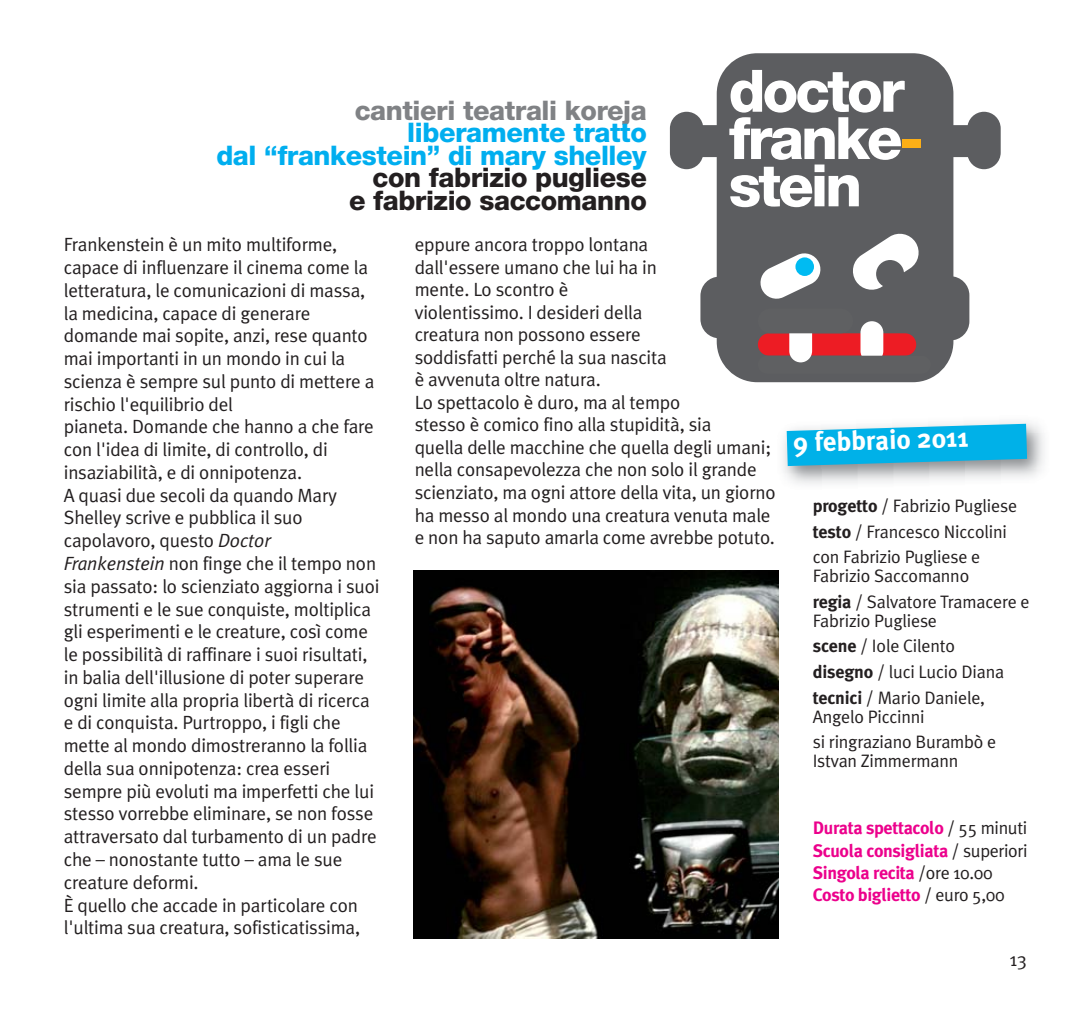
<style>
.page{position:relative;width:1091px;height:1015px;background:#fff}
.page>*{position:absolute;margin:0;border:0;box-sizing:border-box;transform-origin:0 0}
.t1{font:800 58.5px/47.2px "Helvetica Neue";letter-spacing:-.05em;color:#fff}
.t2{font:800 27px/22.5px "Helvetica Neue";letter-spacing:-.015em;color:#00aeef;text-align:right}
.t3{font:800 27px/22.5px "Helvetica Neue";letter-spacing:-.015em;color:#231f20;text-align:right}
.t4{font:800 27px "Helvetica Neue";letter-spacing:-.015em;color:#808285}
.t5{font:700 27px "Meta Plus";color:#fff}
.t6{font:19.12px/22.7px "Meta Plus Normal";letter-spacing:-.01em;color:#231f20}
.t7{font:18px/25.4px "Meta Plus Normal";letter-spacing:-.01em;color:#231f20}
.t8{font:700 18px/22.3px "Meta Plus";letter-spacing:-.02em;color:#ec008c}
.s1{font-style:italic}
.s2{font-family:"Meta Plus";font-weight:700}
.s3{font-family:"Meta Plus Normal";font-weight:400;color:#231f20}
</style>
<div class="page">
<svg style="left:786px;top:423px;width:241px;height:43px;background:#27b7e3"></svg>
<img style="left:413px;top:570px;width:365px;height:368px">
<div style="left:716px;top:53px;width:237px;height:329px;background:#5c5d60;border-radius:40px"></div>
<div style="left:925px;top:276px;width:44px;height:64px;background:#5c5d60;border-radius:19px"></div>
<div style="left:700px;top:276px;width:71px;height:62px;background:#5c5d60;border-radius:19px"></div>
<svg style="left:760px;top:253px;width:61px;height:46px"></svg>
<svg style="left:853px;top:233px;width:66px;height:57px"></svg>
<div style="left:682px;top:125px;width:63px;height:32px;background:#5c5d60;border-radius:16px"></div>
<div style="left:670px;top:112px;width:33px;height:57px;background:#5c5d60;border-radius:17px"></div>
<div style="left:934px;top:125px;width:63px;height:32px;background:#5c5d60;border-radius:16px"></div>
<div style="left:967px;top:112px;width:33px;height:57px;background:#5c5d60;border-radius:17px"></div>
<div style="left:758px;top:333px;width:158px;height:22px;background:#ed1c24;border-radius:11px"></div>
<div style="left:795px;top:257px;width:19px;height:19px;background:#00bbf2;border-radius:50%"></div>
<div style="left:876px;top:260px;width:28px;height:28px;background:#5c5d60;border-radius:50%"></div>
<div style="left:860px;top:321px;width:23px;height:41px;background:#fff;border-radius:11px"></div>
<div style="left:758px;top:355px;width:173px;height:18px;background:#5f6062;border-radius:9px"></div>
<div style="left:789px;top:321px;width:23px;height:41px;background:#fff;border-radius:11px"></div>
<div style="left:758px;top:308px;width:95px;height:25px;background:#5f6062;border-radius:12px"></div>
<h2 class="t4" style="left:355px;top:100px;width:294px">cantieri teatrali koreja</h2>
<h2 class="t2" style="left:216px;top:123px;width:432px">liberamente tratto<br>dal “frankestein” di mary shelley</h2>
<h2 class="t3" style="left:349px;top:168px;width:299px">con fabrizio pugliese<br>e fabrizio saccomanno</h2>
<h1 class="t1" style="left:728px;top:72px;width:196px">doctor franke&shy;stein</h1>
<p class="t6" style="left:64px;top:234px;width:317px">Frankenstein è un mito multiforme, capace di influenzare il cinema come la letteratura, le comunicazioni di massa, la medicina, capace di generare domande mai sopite, anzi, rese quanto mai importanti in un mondo in cui la scienza è sempre sul punto di mettere a rischio l'equilibrio del<br>pianeta. Domande che hanno a che fare con l'idea di limite, di controllo, di insaziabilità, e di onnipotenza.<br>A quasi due secoli da quando Mary Shelley scrive e pubblica il suo capolavoro, questo <span class="s1">Doctor<br>Frankenstein</span> non finge che il tempo non sia passato: lo scienziato aggiorna i suoi strumenti e le sue conquiste, moltiplica gli esperimenti e le creature, così come le possibilità di raffinare i suoi risultati, in balia dell'illusione di poter superare ogni limite alla propria libertà di ricerca e di conquista. Purtroppo, i figli che mette al mondo dimostreranno la follia della sua onnipotenza: crea esseri sempre più evoluti ma imperfetti che lui stesso vorrebbe eliminare, se non fosse attraversato dal turbamento di un padre che – nonostante tutto – ama le sue creature deformi.<br>È quello che accade in particolare con l'ultima sua creatura, sofisticatissima,</p>
<p class="t6" style="left:415px;top:235px;width:362px">eppure ancora troppo lontana<br>dall'essere umano che lui ha in<br>mente. Lo scontro è<br>violentissimo. I desideri della<br>creatura non possono essere<br>soddisfatti perché la sua nascita<br>è avvenuta oltre natura.<br>Lo spettacolo è duro, ma al tempo<br>stesso è comico fino alla stupidità, sia<br>quella delle macchine che quella degli umani; nella consapevolezza che non solo il grande scienziato, ma ogni attore della vita, un giorno ha messo al mondo una creatura venuta male e non ha saputo amarla come avrebbe potuto.</p>
<h2 class="t5" style="left:792px;top:432px;width:177px;rotate:-2deg">9 febbraio 2011</h2>
<p class="t7" style="left:812px;top:494px;width:206px"><span class="s2">progetto</span> / Fabrizio Pugliese <span class="s2">testo</span> / Francesco Niccolini con Fabrizio Pugliese e</p>
<p class="t7" style="left:812px;top:564px;width:218px">Fabrizio Saccomanno<br><span class="s2">regia</span> / Salvatore Tramacere e</p>
<p class="t7" style="left:812px;top:609px;width:193px">Fabrizio Pugliese<br><span class="s2">scene</span> / Iole Cilento <span class="s2">disegno</span> / luci Lucio Diana <span class="s2">tecnici</span> / Mario Daniele,</p>
<p class="t7" style="left:812px;top:704px;width:185px">Angelo Piccinni<br>si ringraziano Burambò e</p>
<p class="t7" style="left:812px;top:749px;width:147px">Istvan Zimmermann</p>
<p class="t8" style="left:812px;top:818px;width:216px">Durata spettacolo <span class="s3">/ 55 minuti<br></span>Scuola consigliata <span class="s3">/ superiori<br></span>Singola recita <span class="s3">/ore 10.00<br></span>Costo biglietto <span class="s3">/ euro 5,00</span></p>
<p class="t6" style="left:1009px;top:949px;width:19px">13</p>
</div>
